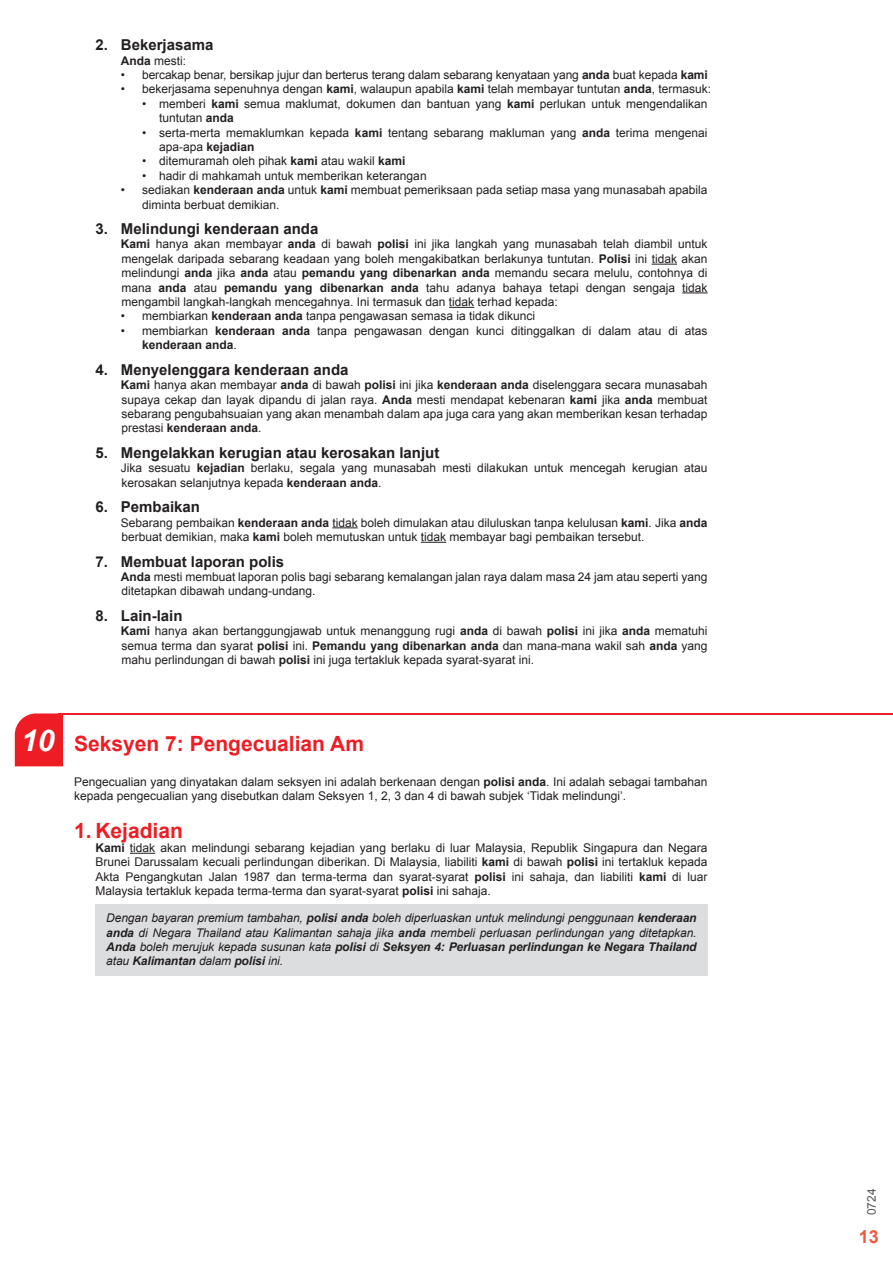
<style>
.page{position:relative;width:893px;height:1263px;background:#fff}
.page>*{position:absolute;margin:0;border:0;box-sizing:border-box;transform-origin:0 0}
.t1{font:700 21px "Arial";color:#ee1d23}
.t2{font:700 18px "Arial";color:#f0593e}
.t3{font:700 15px "Arial";color:#231f20}
.t4{font:12px/14.4px "Arial";color:#231f20}
.t5{font:italic 12px/14.4px "Arial";letter-spacing:-.01em;color:#231f20;text-align:justify}
.t6{font:12px "Arial";color:#57585a}
.s1{font-weight:700}
.s2{font-style:italic;font-size:29.85px;color:#fff}
</style>
<div class="page">
<svg style="left:130px;top:853px;width:25px;height:1px"></svg>
<div style="left:15px;top:713px;width:48px;height:53px;background:#ee1d23"></div>
<hr style="left:59px;top:713px;width:834px;height:2px;background:#ee1d23">
<svg style="left:652px;top:264px;width:25px;height:1px"></svg>
<svg style="left:682px;top:292px;width:26px;height:1px"></svg>
<svg style="left:449px;top:307px;width:25px;height:1px"></svg>
<svg style="left:332px;top:527px;width:26px;height:1px"></svg>
<svg style="left:421px;top:542px;width:25px;height:1px"></svg>
<div style="left:95px;top:905px;width:613px;height:71px;background:#dcdddf"></div>
<p class="t3" style="left:95px;top:35px;width:120px">2. Bekerjasama</p>
<p class="t4" style="left:121px;top:53px;width:67px"><span class="s1">Anda</span> mesti:</p>
<p class="t4" style="left:121px;top:68px;width:588px">• bercakap benar, bersikap jujur dan berterus terang dalam sebarang kenyataan yang <span class="s1">anda</span> buat kepada <span class="s1">kami</span></p>
<p class="t4" style="left:121px;top:82px;width:592px">• bekerjasama sepenuhnya dengan <span class="s1">kami</span>, walaupun apabila <span class="s1">kami</span> telah membayar tuntutan <span class="s1">anda</span>, termasuk:</p>
<p class="t4" style="left:159px;top:96px;width:550px;text-indent:-17px">• memberi <span class="s1">kami</span> semua maklumat, dokumen dan bantuan yang <span class="s1">kami</span> perlukan untuk mengendalikan tuntutan <span class="s1">anda</span></p>
<p class="t4" style="left:159px;top:125px;width:550px;text-indent:-17px">• serta-merta memaklumkan kepada <span class="s1">kami</span> tentang sebarang makluman yang <span class="s1">anda</span> terima mengenai apa-apa <span class="s1">kejadian</span></p>
<p class="t4" style="left:142px;top:154px;width:265px">• ditemuramah oleh pihak <span class="s1">kami</span> atau wakil <span class="s1">kami</span></p>
<p class="t4" style="left:142px;top:168px;width:286px">• hadir di mahkamah untuk memberikan keterangan</p>
<p class="t4" style="left:142px;top:183px;width:567px;text-indent:-21px">• sediakan <span class="s1">kenderaan anda</span> untuk <span class="s1">kami</span> membuat pemeriksaan pada setiap masa yang munasabah apabila diminta berbuat demikian.</p>
<p class="t3" style="left:95px;top:219px;width:225px">3. Melindungi kenderaan anda</p>
<p class="t4" style="left:121px;top:237px;width:588px;text-align:justify"><span class="s1">Kami</span> hanya akan membayar <span class="s1">anda</span> di bawah <span class="s1">polisi</span> ini jika langkah yang munasabah telah diambil untuk mengelak daripada sebarang keadaan yang boleh mengakibatkan berlakunya tuntutan. <span class="s1">Polisi</span> ini tidak akan melindungi <span class="s1">anda</span> jika <span class="s1">anda</span> atau <span class="s1">pemandu yang dibenarkan anda</span> memandu secara melulu, contohnya di mana <span class="s1">anda</span> atau <span class="s1">pemandu yang dibenarkan anda</span> tahu adanya bahaya tetapi dengan sengaja tidak mengambil langkah-langkah mencegahnya. Ini termasuk dan tidak terhad kepada:</p>
<p class="t4" style="left:121px;top:309px;width:416px">• membiarkan <span class="s1">kenderaan anda</span> tanpa pengawasan semasa ia tidak dikunci</p>
<p class="t4" style="left:142px;top:324px;width:567px;text-indent:-21px">• membiarkan <span class="s1">kenderaan anda</span> tanpa pengawasan dengan kunci ditinggalkan di dalam atau di atas <span class="s1">kenderaan anda</span>.</p>
<p class="t3" style="left:95px;top:360px;width:255px">4. Menyelenggara kenderaan anda</p>
<p class="t4" style="left:121px;top:378px;width:588px;text-align:justify"><span class="s1">Kami</span> hanya akan membayar <span class="s1">anda</span> di bawah <span class="s1">polisi</span> ini jika <span class="s1">kenderaan anda</span> diselenggara secara munasabah supaya cekap dan layak dipandu di jalan raya. <span class="s1">Anda</span> mesti mendapat kebenaran <span class="s1">kami</span> jika <span class="s1">anda</span> membuat sebarang pengubahsuaian yang akan menambah dalam apa juga cara yang akan memberikan kesan terhadap prestasi <span class="s1">kenderaan anda</span>.</p>
<p class="t3" style="left:95px;top:443px;width:345px">5. Mengelakkan kerugian atau kerosakan lanjut</p>
<p class="t4" style="left:121px;top:461px;width:588px">Jika sesuatu <span class="s1">kejadian</span> berlaku, segala yang munasabah mesti dilakukan untuk mencegah kerugian atau kerosakan selanjutnya kepada <span class="s1">kenderaan anda</span>.</p>
<p class="t3" style="left:95px;top:497px;width:106px">6. Pembaikan</p>
<p class="t4" style="left:121px;top:515px;width:588px">Sebarang pembaikan <span class="s1">kenderaan anda</span> tidak boleh dimulakan atau diluluskan tanpa kelulusan <span class="s1">kami</span>. Jika <span class="s1">anda </span>berbuat demikian, maka <span class="s1">kami</span> boleh memutuskan untuk tidak membayar bagi pembaikan tersebut.</p>
<p class="t3" style="left:95px;top:551px;width:190px">7. Membuat laporan polis</p>
<p class="t4" style="left:121px;top:570px;width:588px"><span class="s1">Anda</span> mesti membuat laporan polis bagi sebarang kemalangan jalan raya dalam masa 24 jam atau seperti yang ditetapkan dibawah undang-undang.</p>
<p class="t3" style="left:95px;top:606px;width:89px">8. Lain-lain</p>
<p class="t4" style="left:121px;top:624px;width:588px;text-align:justify"><span class="s1">Kami</span> hanya akan bertanggungjawab untuk menanggung rugi <span class="s1">anda</span> di bawah <span class="s1">polisi</span> ini jika <span class="s1">anda</span> mematuhi semua terma dan syarat <span class="s1">polisi</span> ini. <span class="s1">Pemandu yang dibenarkan anda</span> dan mana-mana wakil sah <span class="s1">anda</span> yang mahu perlindungan di bawah <span class="s1">polisi</span> ini juga tertakluk kepada syarat-syarat ini.</p>
<h1 class="t1" style="left:21px;top:730px;width:344px"><span class="s2">10</span> Seksyen 7: Pengecualian Am</h1>
<p class="t4" style="left:74px;top:775px;width:635px">Pengecualian yang dinyatakan dalam seksyen ini adalah berkenaan dengan <span class="s1">polisi anda</span>. Ini adalah sebagai tambahan kepada pengecualian yang disebutkan dalam Seksyen 1, 2, 3 dan 4 di bawah subjek ‘Tidak melindungi’.</p>
<h1 class="t1" style="left:74px;top:816px;width:110px">1. Kejadian</h1>
<p class="t4" style="left:95px;top:841px;width:614px;text-align:justify"><span class="s1">Kami</span> tidak akan melindungi sebarang kejadian yang berlaku di luar Malaysia, Republik Singapura dan Negara Brunei Darussalam kecuali perlindungan diberikan. Di Malaysia, liabiliti <span class="s1">kami</span> di bawah <span class="s1">polisi</span> ini tertakluk kepada Akta Pengangkutan Jalan 1987 dan terma-terma dan syarat-syarat <span class="s1">polisi</span> ini sahaja, dan liabiliti <span class="s1">kami</span> di luar Malaysia tertakluk kepada terma-terma dan syarat-syarat <span class="s1">polisi</span> ini sahaja.</p>
<p class="t5" style="left:106px;top:911px;width:592px">Dengan bayaran premium tambahan, <span class="s1">polisi anda</span> boleh diperluaskan untuk melindungi penggunaan <span class="s1">kenderaan anda</span> di Negara Thailand atau Kalimantan sahaja jika <span class="s1">anda</span> membeli perluasan perlindungan yang ditetapkan.<br><span class="s1">Anda</span> boleh merujuk kepada susunan kata <span class="s1">polisi</span> di <span class="s1">Seksyen 4: Perluasan perlindungan ke Negara Thailand </span>atau <span class="s1">Kalimantan</span> dalam <span class="s1">polisi</span> ini.</p>
<p class="t6" style="left:864px;top:1215px;width:28px;rotate:-90deg">0724</p>
<h2 class="t2" style="left:859px;top:1225px;width:22px">13</h2>
</div>
